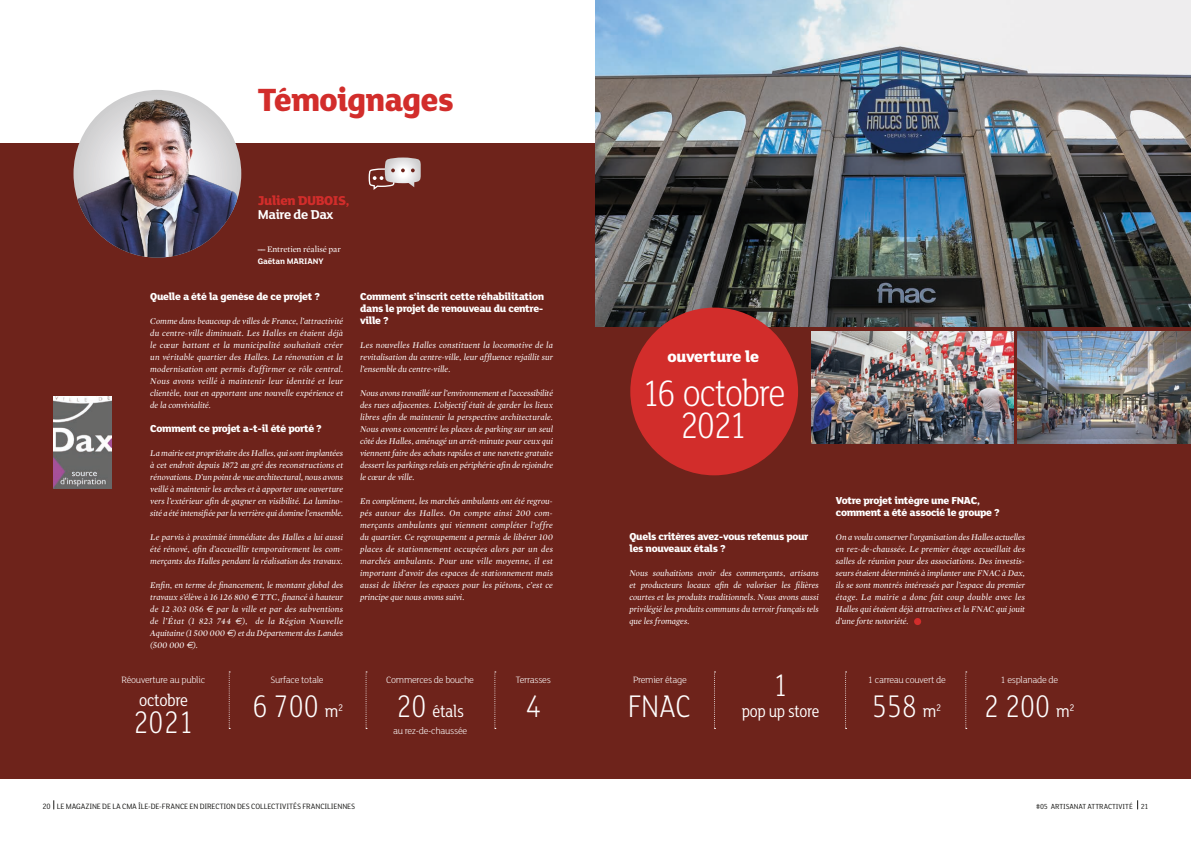
<style>
.page{position:relative;width:1191px;height:842px;background:#fff}
.page>*{position:absolute;margin:0;border:0;box-sizing:border-box;transform-origin:0 0}
.t1{font:300 40px/32px "FS Lola";letter-spacing:-.05em;color:#fff;text-align:center;scale:.9 1}
.t2{font:800 35px "FS Lola";letter-spacing:-.02em;color:#d22d2b;scale:.95 1}
.t3{font:300 34px "FS Lola";letter-spacing:-.02em;color:#fff;scale:.87 1}
.t4{font:18px "FS Lola";letter-spacing:-.02em;color:#fff;scale:.9 1}
.t5{font:18px "FS Lola";letter-spacing:-.02em;color:#fff;scale:.87 1}
.t6{font:800 17px "FS Lola";letter-spacing:-.02em;color:#fff}
.t7{font:800 14px "FS Lola";letter-spacing:-.03em;color:#d22d2b}
.t8{font:700 14px "FS Lola";letter-spacing:-.03em;color:#fff}
.t9{font:800 11px/12px "FS Lola";letter-spacing:-.03em;color:#fff}
.t10{font:10.5px "FS Lola";color:#fff;scale:.9 1}
.t11{font:300 10px "FS Lola";letter-spacing:-.03em;color:#fff}
.t12{font:italic 9px/12px "Mercury Display";letter-spacing:.005em;color:#fff;text-align:justify}
.t13{font:8.8px "Mercury Display";letter-spacing:-.015em;color:#fff}
.t14{font:700 8.8px "FS Lola";letter-spacing:-.015em;color:#fff}
.t15{font:8.4px "FS Lola";letter-spacing:-.01em;color:#1d1d1b;scale:.95 1}
.t16{font:8px "FS Lola";letter-spacing:-.01em;color:#1d1d1b;scale:.95 1}
.s1{font-family:"FS Lola";font-weight:800;font-size:8px}
.s2{font-family:"Euro Sans"}
.s3{font-weight:400;font-size:18px}
</style>
<div class="page">
<div style="left:0;top:143px;width:595px;height:636px;background:#6e231b"></div>
<div style="left:595px;top:143px;width:596px;height:636px;background:#6e231b"></div>
<svg style="left:368px;top:157px;width:53px;height:33px"></svg>
<img style="left:73px;top:90px;width:168px;height:168px;border-radius:84px">
<div style="left:914px;top:618px;width:7px;height:7px;background:#d22d2b;border-radius:50%"></div>
<img style="left:54px;top:396px;width:57px;height:92px">
<img style="left:595px;top:0;width:596px;height:327px">
<img style="left:811px;top:331px;width:202px;height:112px">
<img style="left:1017px;top:331px;width:174px;height:112px">
<svg style="left:229px;top:671px;width:1px;height:58px"></svg>
<svg style="left:365px;top:671px;width:2px;height:58px"></svg>
<svg style="left:714px;top:671px;width:1px;height:58px"></svg>
<svg style="left:494px;top:671px;width:2px;height:58px"></svg>
<svg style="left:845px;top:671px;width:1px;height:58px"></svg>
<svg style="left:965px;top:671px;width:1px;height:58px"></svg>
<div style="left:630px;top:308px;width:168px;height:167px;background:#d22d2b;border-radius:50%"></div>
<h2 class="t2" style="left:258px;top:79px;width:208px">Témoignages</h2>
<h3 class="t7" style="left:258px;top:193px;width:93px">Julien DUBOIS,</h3>
<h3 class="t8" style="left:258px;top:207px;width:77px">Maire de Dax</h3>
<p class="t13" style="left:258px;top:243px;width:85px"><span class="s1">––</span> Entretien réalisé par</p>
<p class="t14" style="left:258px;top:256px;width:67px">Gaëtan MARIANY</p>
<p class="t9" style="left:150px;top:291px;width:171px">Quelle a été la genèse de ce projet ?</p>
<p class="t12" style="left:150px;top:315px;width:194px">Comme dans beaucoup de villes de France, l’attractivité du centre-ville diminuait. Les Halles en étaient déjà le cœur battant et la municipalité souhaitait créer un véritable quartier des Halles. La rénovation et la modernisation ont permis d’affirmer ce rôle central.<br>Nous avons veillé à maintenir leur identité et leur clientèle, tout en apportant une nouvelle expérience et de la convivialité.</p>
<p class="t9" style="left:150px;top:423px;width:173px">Comment ce projet a-t-il été porté ?</p>
<p class="t12" style="left:150px;top:447px;width:194px">La mairie est propriétaire des Halles, qui sont implantées à cet endroit depuis 1872 au gré des reconstructions et rénovations. D’un point de vue architectural, nous avons veillé à maintenir les arches et à apporter une ouverture vers l’extérieur afin de gagner en visibilité. La lumino&shy;sité a été intensifiée par la verrière qui domine l’ensemble.</p>
<p class="t12" style="left:150px;top:531px;width:194px">Le parvis à proximité immédiate des Halles a lui aussi été rénové, afin d’accueillir temporairement les com&shy;merçants des Halles pendant la réalisation des travaux.</p>
<p class="t12" style="left:150px;top:579px;width:194px">Enfin, en terme de financement, le montant global des travaux s’élève à 16 126 800 <span class="s2">€</span> TTC, financé à hauteur de 12 303 056 <span class="s2">€</span> par la ville et par des subventions de l’État (1 823 744 <span class="s2">€</span>), de la Région Nouvelle Aquitaine (1 500 000 <span class="s2">€</span>) et du Département des Landes (500 000 <span class="s2">€</span>).</p>
<p class="t9" style="left:360px;top:291px;width:186px;text-align:justify">Comment s’inscrit cette réhabilitation dans le projet de renouveau du centre&shy;ville ?</p>
<p class="t12" style="left:360px;top:339px;width:194px">Les nouvelles Halles constituent la locomotive de la revitalisation du centre-ville, leur affluence rejaillit sur l’ensemble du centre-ville.</p>
<p class="t12" style="left:360px;top:387px;width:194px">Nous avons travaillé sur l’environnement et l’accessibilité des rues adjacentes. L’objectif était de garder les lieux libres afin de maintenir la perspective architecturale.<br>Nous avons concentré les places de parking sur un seul côté des Halles, aménagé un arrêt-minute pour ceux qui viennent faire des achats rapides et une navette gratuite dessert les parkings relais en périphérie afin de rejoindre le cœur de ville.</p>
<p class="t12" style="left:360px;top:495px;width:194px">En complément, les marchés ambulants ont été regrou&shy;pés autour des Halles. On compte ainsi 200 com&shy;merçants ambulants qui viennent compléter l’offre du quartier. Ce regroupement a permis de libérer 100 places de stationnement occupées alors par un des marchés ambulants. Pour une ville moyenne, il est important d’avoir des espaces de stationnement mais aussi de libérer les espaces pour les piétons, c’est ce principe que nous avons suivi.</p>
<h3 class="t6" style="left:667px;top:347px;width:93px">ouverture le</h3>
<h1 class="t1" style="left:642px;top:379px;width:161px">16 octobre<br>2021</h1>
<p class="t9" style="left:629px;top:531px;width:180px">Quels critères avez-vous retenus pour les nouveaux étals ?</p>
<p class="t12" style="left:629px;top:567px;width:191px">Nous souhaitions avoir des commerçants, artisans et producteurs locaux afin de valoriser les filières courtes et les produits traditionnels. Nous avons aussi privilégié les produits communs du terroir français tels que les fromages.</p>
<p class="t9" style="left:836px;top:495px;width:165px">Votre projet intègre une FNAC, comment a été associé le groupe ?</p>
<p class="t12" style="left:836px;top:531px;width:191px">On a voulu conserver l’organisation des Halles actuelles en rez-de-chaussée. Le premier étage accueillait des salles de réunion pour des associations. Des investis&shy;seurs étaient déterminés à implanter une FNAC à Dax, ils se sont montrés intéressés par l’espace du premier étage. La mairie a donc fait coup double avec les Halles qui étaient déjà attractives et la FNAC qui jouit d’une forte notoriété.</p>
<h3 class="t3" style="left:773px;top:666px;width:19px">1</h3>
<p class="t11" style="left:121px;top:674px;width:85px">Réouverture au public</p>
<p class="t11" style="left:270px;top:674px;width:54px">Surface totale</p>
<p class="t11" style="left:386px;top:674px;width:89px">Commerces de bouche</p>
<p class="t11" style="left:633px;top:674px;width:55px">Premier étage</p>
<p class="t11" style="left:868px;top:674px;width:79px">1 carreau couvert de</p>
<p class="t11" style="left:1000px;top:674px;width:59px">1 esplanade de</p>
<p class="t11" style="left:516px;top:674px;width:36px">Terrasses</p>
<h3 class="t4" style="left:139px;top:689px;width:56px">octobre</h3>
<h3 class="t3" style="left:133px;top:702px;width:71px">2021</h3>
<h3 class="t4" style="left:432px;top:700px;width:36px">étals</h3>
<h3 class="t3" style="left:525px;top:686px;width:19px">4</h3>
<h3 class="t3" style="left:252px;top:686px;width:101px">6 700 <span class="s3">m</span></h3>
<h3 class="t5" style="left:742px;top:701px;width:90px">pop up store</h3>
<p class="t10" style="left:338px;top:701px;width:7px">2</p>
<h3 class="t3" style="left:396px;top:686px;width:37px">20</h3>
<h3 class="t3" style="left:628px;top:686px;width:74px">FNAC</h3>
<h3 class="t3" style="left:871px;top:686px;width:81px">558 <span class="s3">m</span><sup>2</sup></h3>
<h3 class="t3" style="left:983px;top:686px;width:106px">2 200 <span class="s3">m</span><sup>2</sup></h3>
<p class="t11" style="left:393px;top:725px;width:76px">au rez-de-chaussée</p>
<p class="t15" style="left:43px;top:802px;width:330px">20 LE MAGAZINE DE LA CMA ÎLE-DE-FRANCE EN DIRECTION DES COLLECTIVITÉS FRANCILIENNES</p>
<p class="t16" style="left:1036px;top:802px;width:120px">#05 ARTISANAT ATTRACTIVITÉ 21</p>
</div>
